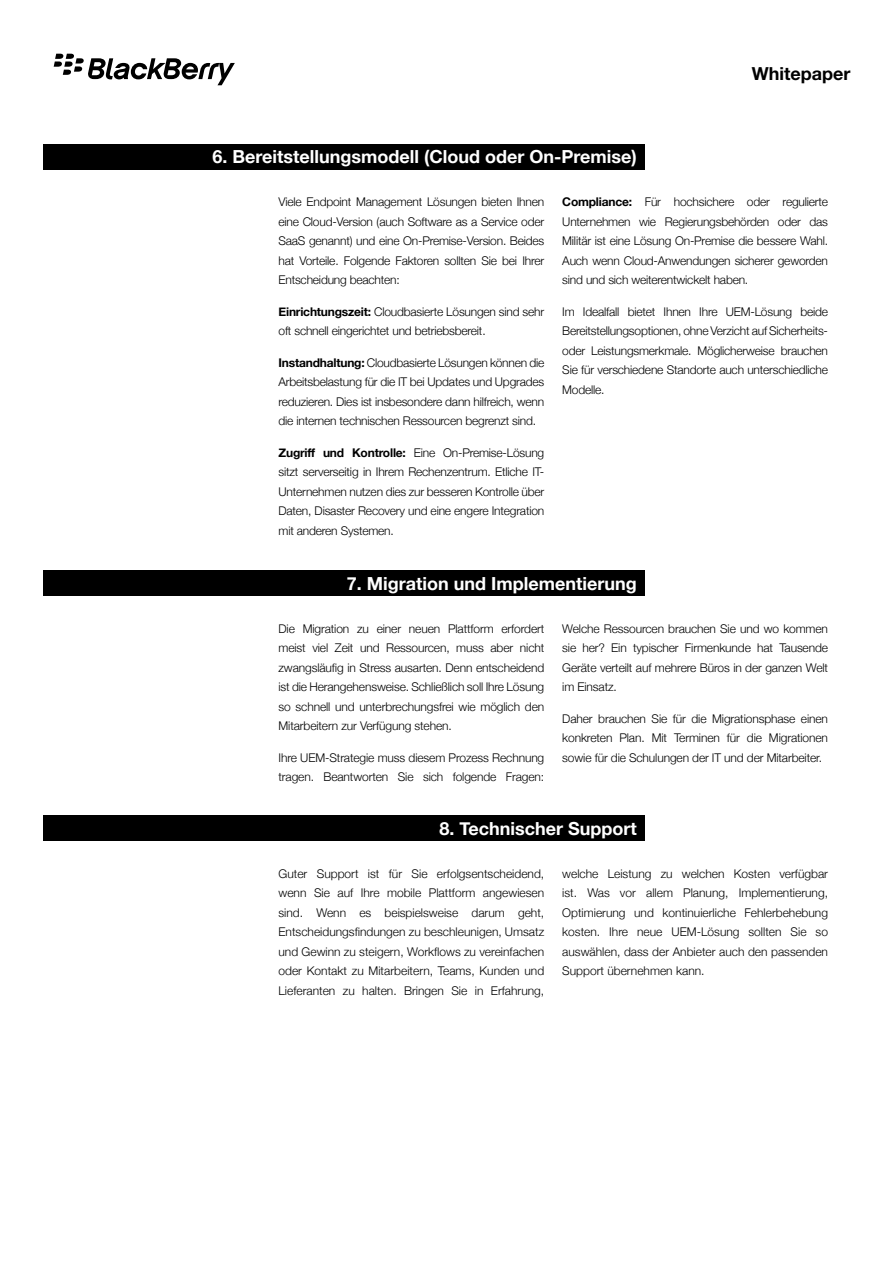
<style>
.page{position:relative;width:893px;height:1263px;background:#fff}
.page>*{position:absolute;margin:0;border:0;box-sizing:border-box;transform-origin:0 0}
.t1{font:700 18px "Helvetica Neue";color:#fff}
.t2{font:700 18px "Helvetica Neue LT Std";color:#000}
.Body_Copy{font:300 12px/19.5px "Helvetica Neue";letter-spacing:-.015em;color:#000;text-align:justify}
.s1{font-weight:700}
</style>
<div class="page">
<div style="left:43px;top:144px;width:601px;height:26px;background:#000"></div>
<div style="left:43px;top:570px;width:601px;height:26px;background:#000"></div>
<div style="left:43px;top:815px;width:601px;height:26px;background:#000"></div>
<svg style="left:54px;top:54px;width:181px;height:31px"></svg>
<p class="t1" style="left:213px;top:142px;width:426px">6. Bereitstellungsmodell (Cloud oder On-Premise)</p>
<p class="t2" style="left:752px;top:62px;width:100px">Whitepaper</p>
<p class="Body_Copy" style="left:279px;top:191px;width:267px">Viele Endpoint Management Lösungen bieten Ihnen eine Cloud-Version (auch Software as a Service oder SaaS genannt) und eine On-Premise-Version. Beides hat Vorteile. Folgende Faktoren sollten Sie bei Ihrer Entscheidung beachten:</p>
<p class="Body_Copy" style="left:279px;top:301px;width:267px"><span class="s1">Einrichtungszeit:</span> Cloudbasierte Lösungen sind sehr oft schnell eingerichtet und betriebsbereit.</p>
<p class="Body_Copy" style="left:279px;top:352px;width:267px"><span class="s1">Instandhaltung:</span> Cloudbasierte Lösungen können die Arbeitsbelastung für die IT bei Updates und Upgrades reduzieren. Dies ist insbesondere dann hilfreich, wenn die internen technischen Ressourcen begrenzt sind.</p>
<p class="Body_Copy" style="left:279px;top:442px;width:267px"><span class="s1">Zugriff und Kontrolle:</span> Eine On-Premise-Lösung sitzt serverseitig in Ihrem Rechenzentrum. Etliche IT-Unternehmen nutzen dies zur besseren Kontrolle über Daten, Disaster Recovery und eine engere Integration mit anderen Systemen.</p>
<p class="Body_Copy" style="left:562px;top:192px;width:267px"><span class="s1">Compliance:</span> Für hochsichere oder regulierte Unternehmen wie Regierungsbehörden oder das Militär ist eine Lösung On-Premise die bessere Wahl.<br>Auch wenn Cloud-Anwendungen sicherer geworden sind und sich weiterentwickelt haben.</p>
<p class="Body_Copy" style="left:562px;top:301px;width:267px">Im Idealfall bietet Ihnen Ihre UEM-Lösung beide Bereitstellungsoptionen, ohne Verzicht auf Sicherheits&shy;oder Leistungsmerkmale. Möglicherweise brauchen Sie für verschiedene Standorte auch unterschiedliche Modelle.</p>
<p class="t1" style="left:347px;top:569px;width:291px">7. Migration und Implementierung</p>
<p class="Body_Copy" style="left:279px;top:618px;width:267px">Die Migration zu einer neuen Plattform erfordert meist viel Zeit und Ressourcen, muss aber nicht zwangsläufig in Stress ausarten. Denn entscheidend ist die Herangehensweise. Schließlich soll Ihre Lösung so schnell und unterbrechungsfrei wie möglich den Mitarbeitern zur Verfügung stehen.</p>
<p class="Body_Copy" style="left:279px;top:747px;width:267px">Ihre UEM-Strategie muss diesem Prozess Rechnung tragen. Beantworten Sie sich folgende Fragen:</p>
<p class="Body_Copy" style="left:562px;top:618px;width:267px">Welche Ressourcen brauchen Sie und wo kommen sie her? Ein typischer Firmenkunde hat Tausende Geräte verteilt auf mehrere Büros in der ganzen Welt im Einsatz.</p>
<p class="Body_Copy" style="left:562px;top:708px;width:267px">Daher brauchen Sie für die Migrationsphase einen konkreten Plan. Mit Terminen für die Migrationen sowie für die Schulungen der IT und der Mitarbeiter.</p>
<p class="t1" style="left:439px;top:814px;width:199px">8. Technischer Support</p>
<p class="Body_Copy" style="left:279px;top:863px;width:267px">Guter Support ist für Sie erfolgsentscheidend, wenn Sie auf Ihre mobile Plattform angewiesen sind. Wenn es beispielsweise darum geht, Entscheidungsfindungen zu beschleunigen, Umsatz und Gewinn zu steigern, Workflows zu vereinfachen oder Kontakt zu Mitarbeitern, Teams, Kunden und Lieferanten zu halten. Bringen Sie in Erfahrung,</p>
<p class="Body_Copy" style="left:562px;top:863px;width:267px">welche Leistung zu welchen Kosten verfügbar ist. Was vor allem Planung, Implementierung, Optimierung und kontinuierliche Fehlerbehebung kosten. Ihre neue UEM-Lösung sollten Sie so auswählen, dass der Anbieter auch den passenden Support übernehmen kann.</p>
</div>
